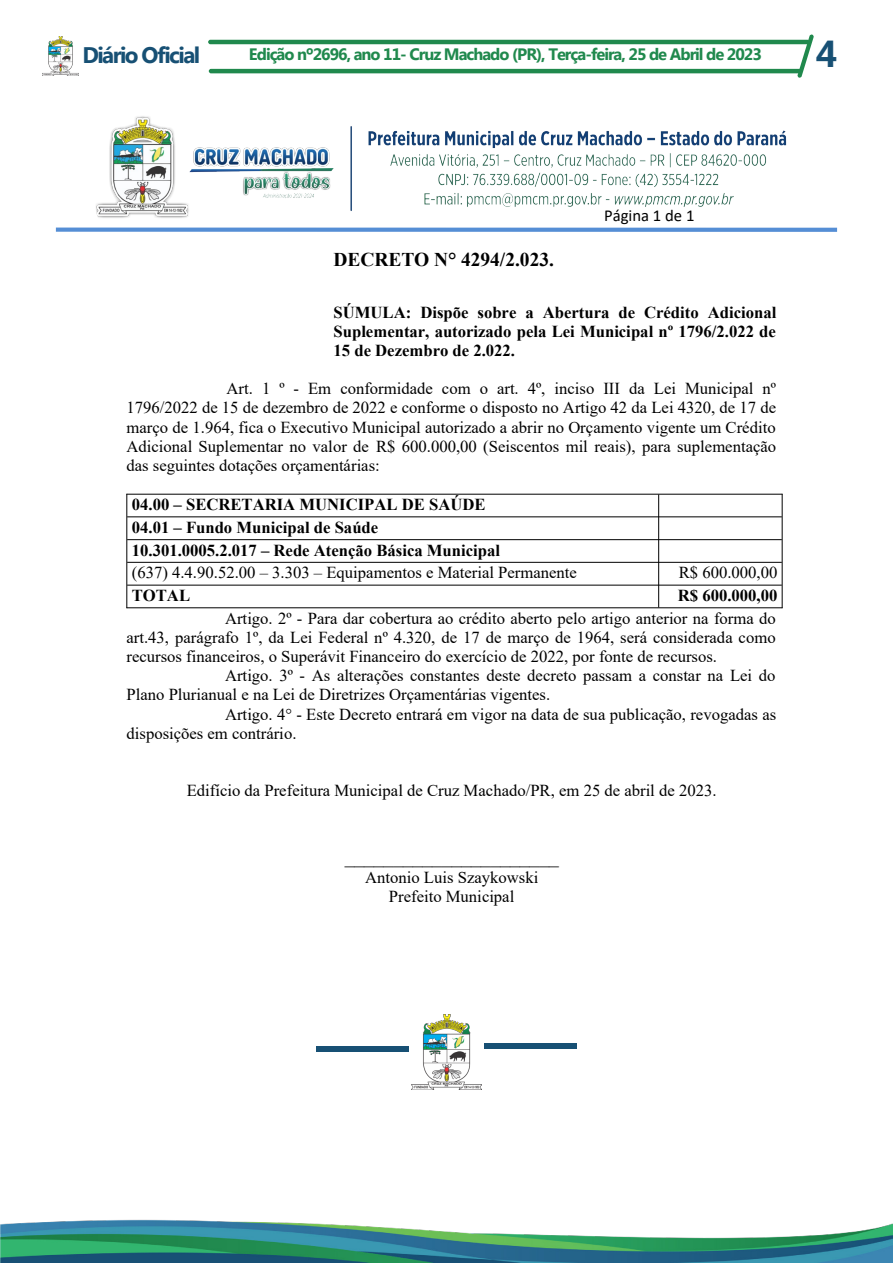
<style>
.page{position:relative;width:893px;height:1263px;background:#fff}
.page>*{position:absolute;margin:0;border:0;box-sizing:border-box;transform-origin:0 0}
.t1{font:700 37.5px "Myanmar Text";color:#175074}
.t2{font:700 22.5px "Myanmar Text";letter-spacing:-.07em;color:#175074}
.t3{font:19.5px "Times New Roman";color:#000}
.t4{font:700 19.5px "Times New Roman";color:#000}
.t5{font:16.65px/19.2px "Times New Roman";color:#000;text-align:justify}
.t6{font:700 16.65px/22.6px "Times New Roman";color:#000;text-align:justify}
.t7{font:16.65px "Calibri";color:#000}
.t8{font:700 16.5px "Myanmar Text";letter-spacing:-.06em;color:#20894d}
.s1{font-weight:400}
.s2{font-weight:700}
</style>
<div class="page">
<hr style="left:208px;top:40px;width:602px;height:4px;background:#20894d;border-radius:2px">
<hr style="left:209px;top:69px;width:593px;height:4px;background:#20894d;border-radius:2px">
<img style="left:43px;top:37px;width:36px;height:38px">
<svg style="left:797px;top:34px;width:17px;height:44px"></svg>
<img style="left:0;top:1219px;width:893px;height:44px">
<svg style="left:316px;top:1046px;width:93px;height:6px"></svg>
<img style="left:411px;top:1014px;width:71px;height:76px">
<svg style="left:484px;top:1044px;width:93px;height:5px"></svg>
<svg style="left:56px;top:228px;width:781px;height:4px;fill:#558ed5"></svg>
<hr style="left:126px;top:494px;width:656px;height:1px;background:#000">
<hr style="left:127px;top:516px;width:655px;height:1px;background:#000">
<hr style="left:127px;top:539px;width:655px;height:1px;background:#000">
<hr style="left:127px;top:562px;width:655px;height:1px;background:#000">
<hr style="left:127px;top:585px;width:655px;height:1px;background:#000">
<hr style="left:126px;top:607px;width:656px;height:1px;background:#000">
<hr style="left:126px;top:494px;width:1px;height:114px;background:#000">
<hr style="left:658px;top:494px;width:1px;height:113px;background:#000">
<hr style="left:782px;top:494px;width:1px;height:114px;background:#000">
<img style="left:96px;top:116px;width:691px;height:102px">
<p class="t2" style="left:82px;top:42px;width:119px">Diário Oficial</p>
<p class="t8" style="left:249px;top:45px;width:514px">Edição nº2696, ano 11- Cruz Machado (PR), Terça-feira, 25 de Abril de 2023</p>
<p class="t1" style="left:816px;top:32px;width:23px">4</p>
<p class="t7" style="left:604px;top:209px;width:92px">Página 1 de 1</p>
<p class="t4" style="left:334px;top:248px;width:222px">DECRETO N° 4294/2.023.</p>
<p class="t6" style="left:334px;top:302px;width:444px;line-height:19.2px">SÚMULA: Dispõe sobre a Abertura de Crédito Adicional Suplementar, autorizado pela Lei Municipal nº 1796/2.022 de 15 de Dezembro de 2.022.</p>
<p class="t5" style="left:127px;top:380px;width:651px;text-indent:100px">Art. 1 º - Em conformidade com o art. 4º, inciso III da Lei Municipal nº 1796/2022 de 15 de dezembro de 2022 e conforme o disposto no Artigo 42 da Lei 4320, de 17 de março de 1.964, fica o Executivo Municipal autorizado a abrir no Orçamento vigente um Crédito Adicional Suplementar no valor de R$ 600.000,00 (Seiscentos mil reais), para suplementação das seguintes dotações orçamentárias:</p>
<p class="t6" style="left:132px;top:493px;width:447px;text-align:left">04.00 – SECRETARIA MUNICIPAL DE SAÚDE<br>04.01 – Fundo Municipal de Saúde<br>10.301.0005.2.017 – Rede Atenção Básica Municipal<br><span class="s1">(637) 4.4.90.52.00 – 3.303 – Equipamentos e Material Permanente</span></p>
<p class="t5" style="left:679px;top:564px;width:100px">R$ 600.000,00</p>
<p class="t6" style="left:132px;top:584px;width:60px">TOTAL</p>
<p class="t5" style="left:225px;top:585px;width:554px;line-height:22.6px;text-align:right"><span class="s2">R$ 600.000,00<br></span>Artigo. 2º - Para dar cobertura ao crédito aberto pelo artigo anterior na forma do</p>
<p class="t5" style="left:127px;top:629px;width:651px">art.43, parágrafo 1º, da Lei Federal nº 4.320, de 17 de março de 1964, será considerada como</p>
<p class="t5" style="left:127px;top:648px;width:592px">recursos financeiros, o Superávit Financeiro do exercício de 2022, por fonte de recursos.</p>
<p class="t5" style="left:225px;top:667px;width:552px">Artigo. 3º - As alterações constantes deste decreto passam a constar na Lei do</p>
<p class="t5" style="left:127px;top:687px;width:425px">Plano Plurianual e na Lei de Diretrizes Orçamentárias vigentes.</p>
<p class="t5" style="left:225px;top:706px;width:553px">Artigo. 4° - Este Decreto entrará em vigor na data de sua publicação, revogadas as</p>
<p class="t5" style="left:127px;top:725px;width:171px">disposições em contrário.</p>
<p class="t5" style="left:187px;top:783px;width:531px">Edifício da Prefeitura Municipal de Cruz Machado/PR, em 25 de abril de 2023.</p>
<p class="t3" style="left:345px;top:849px;width:216px">______________________</p>
<p class="t5" style="left:365px;top:869px;width:175px;text-align:center">Antonio Luis Szaykowski<br>Prefeito Municipal</p>
</div>
